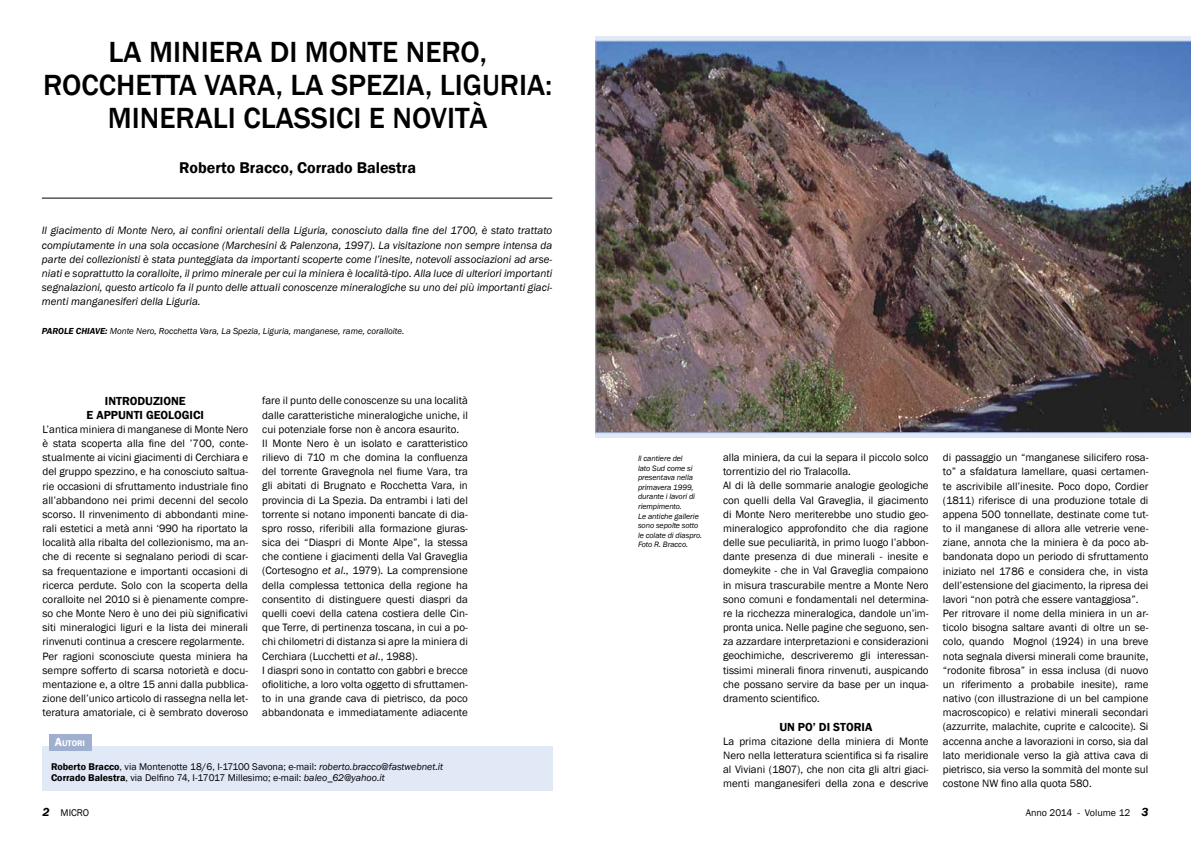
<style>
.page{position:relative;width:1191px;height:842px;background:#fff}
.page>*{position:absolute;margin:0;border:0;box-sizing:border-box;transform-origin:0 0}
.t1{font:500 30px/33px "Franklin Gothic";color:#000;text-align:center}
.t2{font:600 16px "Franklin Gothic";color:#000}
.t3{font:600 12px/14.2px "Franklin Gothic";color:#000}
.t4{font:11px/14.2px "Franklin Gothic";color:#000}
.t5{font:italic 11px/14.2px "Franklin Gothic";color:#000;text-align:justify}
.t6{font:10px/11px "Franklin Gothic";color:#000}
.t7{font:italic 9px "Franklin Gothic";color:#000}
.t8{font:600 8.4px "Franklin Gothic";color:#fff}
.t9{font:italic 8px/9.6px "Franklin Gothic";letter-spacing:-.01em;color:#000}
.s1{font-weight:600}
.s2{font-size:12px}
.s3{font-style:italic}
.s4{font-weight:600;font-style:italic;font-size:12px}
</style>
<div class="page">
<div style="left:43px;top:746px;width:510px;height:45px;background:#e1e8f6"></div>
<div style="left:49px;top:735px;width:42px;height:16px;background:#9fafd0"></div>
<div style="left:595px;top:36px;width:596px;height:402px;background:#e1e8f6"></div>
<img style="left:595px;top:41px;width:596px;height:392px">
<hr style="left:42px;top:198px;width:510px;height:1px;background:#000">
<h1 class="t1" style="left:43px;top:36px;width:511px">LA MINIERA DI MONTE NERO,<br>ROCCHETTA VARA, LA SPEZIA, LIGURIA:<br>MINERALI CLASSICI E NOVITÀ</h1>
<h2 class="t2" style="left:179px;top:157px;width:238px">Roberto Bracco, Corrado Balestra</h2>
<p class="t5" style="left:42px;top:224px;width:512px">Il giacimento di Monte Nero, ai confini orientali della Liguria, conosciuto dalla fine del 1700, è stato trattato compiutamente in una sola occasione (Marchesini &amp; Palenzona, 1997). La visitazione non sempre intensa da parte dei collezionisti è stata punteggiata da importanti scoperte come l’inesite, notevoli associazioni ad arse&shy;niati e soprattutto la coralloite, il primo minerale per cui la miniera è località-tipo. Alla luce di ulteriori importanti segnalazioni, questo articolo fa il punto delle attuali conoscenze mineralogiche su uno dei più importanti giaci&shy;menti manganesiferi della Liguria.</p>
<p class="t7" style="left:42px;top:325px;width:364px"><span class="s1">PAROLE CHIAVE:</span> Monte Nero, Rocchetta Vara, La Spezia, Liguria, manganese, rame, coralloite.</p>
<p class="t3" style="left:87px;top:394px;width:109px;text-indent:18px">Introduzione e appunti geologici</p>
<p class="t4" style="left:43px;top:422px;width:207px">L’antica miniera di manganese di Monte Nero è stata scoperta alla fine del ’700, conte&shy;stualmente ai vicini giacimenti di Cerchiara e del gruppo spezzino, e ha conosciuto saltua&shy;rie occasioni di sfruttamento industriale fino all’abbandono nei primi decenni del secolo scorso. Il rinvenimento di abbondanti mine&shy;rali estetici a metà anni ‘990 ha riportato la località alla ribalta del collezionismo, ma an&shy;che di recente si segnalano periodi di scar&shy;sa frequentazione e importanti occasioni di ricerca perdute. Solo con la scoperta della coralloite nel 2010 si è pienamente compre&shy;so che Monte Nero è uno dei più significativi siti mineralogici liguri e la lista dei minerali rinvenuti continua a crescere regolarmente.<br>Per ragioni sconosciute questa miniera ha sempre sofferto di scarsa notorietà e docu&shy;mentazione e, a oltre 15 anni dalla pubblica&shy;zione dell’unico articolo di rassegna nella let&shy;teratura amatoriale, ci è sembrato doveroso</p>
<p class="t8" style="left:55px;top:738px;width:32px"><span class="s2">A</span>UTORI</p>
<p class="t4" style="left:262px;top:394px;width:207px">fare il punto delle conoscenze su una località dalle caratteristiche mineralogiche uniche, il cui potenziale forse non è ancora esaurito.<br>Il Monte Nero è un isolato e caratteristico rilievo di 710 m che domina la confluenza del torrente Gravegnola nel fiume Vara, tra gli abitati di Brugnato e Rocchetta Vara, in provincia di La Spezia. Da entrambi i lati del torrente si notano imponenti bancate di dia&shy;spro rosso, riferibili alla formazione giuras&shy;sica dei “Diaspri di Monte Alpe”, la stessa che contiene i giacimenti della Val Graveglia (Cortesogno <span class="s3">et al</span>., 1979). La comprensione della complessa tettonica della regione ha consentito di distinguere questi diaspri da quelli coevi della catena costiera delle Cin&shy;que Terre, di pertinenza toscana, in cui a po&shy;chi chilometri di distanza si apre la miniera di Cerchiara (Lucchetti <span class="s3">et al</span>., 1988).<br>I diaspri sono in contatto con gabbri e brecce ofiolitiche, a loro volta oggetto di sfruttamen&shy;to in una grande cava di pietrisco, da poco abbandonata e immediatamente adiacente</p>
<p class="t6" style="left:51px;top:761px;width:394px"><span class="s1">Roberto Bracco</span>, via Montenotte 18/6, I-17100 Savona; e-mail: <span class="s3">roberto.bracco@fastwebnet.it<br></span><span class="s1">Corrado Balestra</span>, via Delfino 74, I-17017 Millesimo; e-mail: <span class="s3">baleo_62@yahoo.it</span></p>
<p class="t9" style="left:638px;top:454px;width:66px">Il cantiere del<br>lato Sud come si presentava nella primavera 1999, durante i lavori di riempimento.<br>Le antiche gallerie sono sepolte sotto le colate di diaspro.<br>Foto R. Bracco.</p>
<p class="t4" style="left:723px;top:450px;width:207px">alla miniera, da cui la separa il piccolo solco torrentizio del rio Tralacolla.<br>Al di là delle sommarie analogie geologiche con quelli della Val Graveglia, il giacimento di Monte Nero meriterebbe uno studio geo&shy;mineralogico approfondito che dia ragione delle sue peculiarità, in primo luogo l’abbon&shy;dante presenza di due minerali - inesite e domeykite - che in Val Graveglia compaiono in misura trascurabile mentre a Monte Nero sono comuni e fondamentali nel determina&shy;re la ricchezza mineralogica, dandole un’im&shy;pronta unica. Nelle pagine che seguono, sen&shy;za azzardare interpretazioni e considerazioni geochimiche, descriveremo gli interessan&shy;tissimi minerali finora rinvenuti, auspicando che possano servire da base per un inqua&shy;dramento scientifico.</p>
<p class="t3" style="left:779px;top:720px;width:95px">Un po’ di storia</p>
<p class="t4" style="left:723px;top:734px;width:207px;text-align:justify">La prima citazione della miniera di Monte Nero nella letteratura scientifica si fa risalire al Viviani (1807), che non cita gli altri giaci&shy;menti manganesiferi della zona e descrive</p>
<p class="t4" style="left:943px;top:451px;width:207px">di passaggio un “manganese silicifero rosa&shy;to” a sfaldatura lamellare, quasi certamen&shy;te ascrivibile all’inesite. Poco dopo, Cordier (1811) riferisce di una produzione totale di appena 500 tonnellate, destinate come tut&shy;to il manganese di allora alle vetrerie vene&shy;ziane, annota che la miniera è da poco ab&shy;bandonata dopo un periodo di sfruttamento iniziato nel 1786 e considera che, in vista dell’estensione del giacimento, la ripresa dei lavori “non potrà che essere vantaggiosa”.<br>Per ritrovare il nome della miniera in un ar&shy;ticolo bisogna saltare avanti di oltre un se&shy;colo, quando Mognol (1924) in una breve nota segnala diversi minerali come braunite, “rodonite fibrosa” in essa inclusa (di nuovo un riferimento a probabile inesite), rame nativo (con illustrazione di un bel campione macroscopico) e relativi minerali secondari (azzurrite, malachite, cuprite e calcocite). Si accenna anche a lavorazioni in corso, sia dal lato meridionale verso la già attiva cava di pietrisco, sia verso la sommità del monte sul costone NW fino alla quota 580.</p>
<p class="t6" style="left:43px;top:807px;width:48px"><span class="s4">2</span> MICRO</p>
<p class="t6" style="left:1025px;top:807px;width:124px">Anno 2014 - Volume 12 <span class="s4">3</span></p>
</div>
